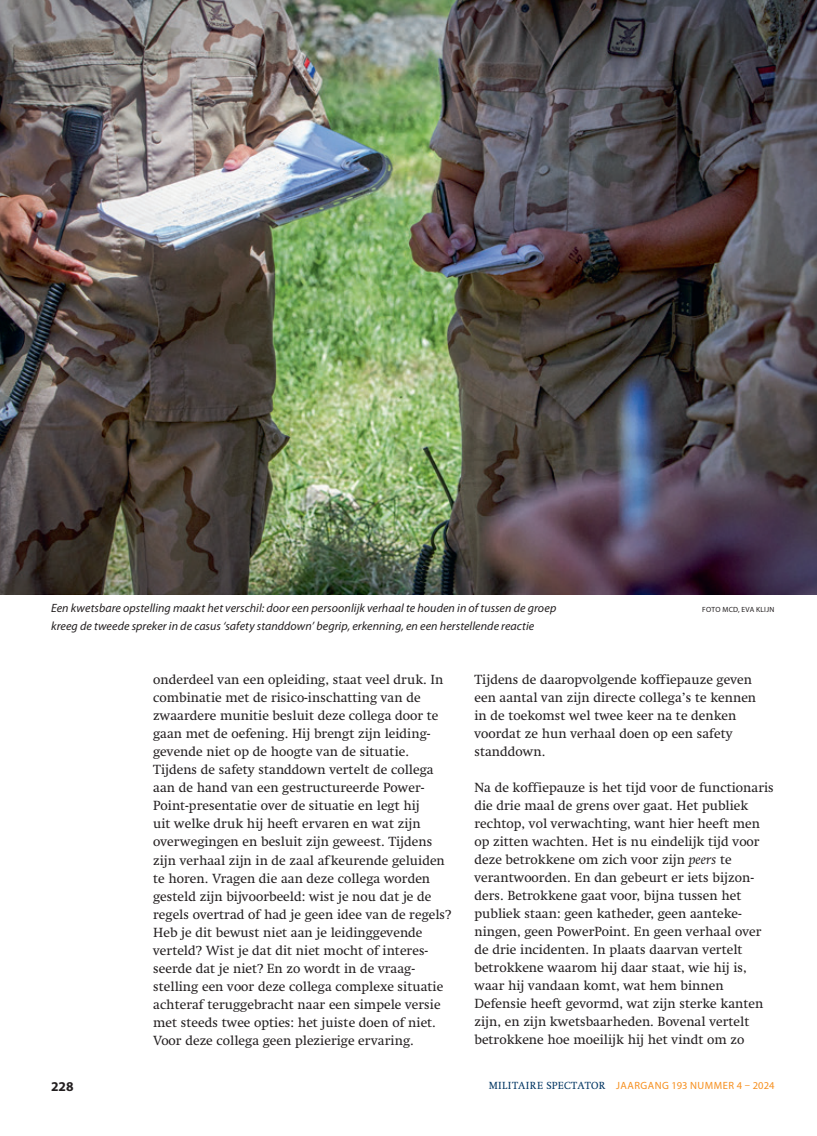
<style>
.page{position:relative;width:817px;height:1136px;background:#fff}
.page>*{position:absolute;margin:0;border:0;box-sizing:border-box;transform-origin:0 0}
.t1{font:13.5px/18px "Swift LT Std";color:#231f20}
.t2{font:700 13.5px "Myriad Pro";color:#231f20}
.t3{font:italic 12px "Myriad Pro";letter-spacing:.005em;color:#231f20}
.t4{font:10.5px "Myriad Pro";letter-spacing:.045em;color:#f68f1e}
.t5{font:7.5px "Myriad Pro";letter-spacing:.035em;color:#231f20}
.s1{font-style:italic}
.s2{font-family:"Swift LT Std";color:#003562}
</style>
<div class="page">
<img style="left:0;top:0;width:816px;height:594px">
<p class="t3" style="left:51px;top:601px;width:506px">Een kwetsbare opstelling maakt het verschil: door een persoonlijk verhaal te houden in of tussen de groep</p>
<p class="t5" style="left:702px;top:605px;width:73px">FOTO MCD, EVA KLIJN</p>
<p class="t3" style="left:51px;top:619px;width:484px">kreeg de tweede spreker in de casus ‘safety standdown’ begrip, erkenning, en een herstellende reactie</p>
<p class="t1" style="left:153px;top:671px;width:300px">onderdeel van een opleiding, staat veel druk. In combinatie met de risico-inschatting van de zwaardere munitie besluit deze collega door te gaan met de oefening. Hij brengt zijn leiding&shy;gevende niet op de hoogte van de situatie.<br>Tijdens de safety standdown vertelt de collega aan de hand van een gestructureerde Power-Point-presentatie over de situatie en legt hij<br>uit welke druk hij heeft ervaren en wat zijn overwegingen en besluit zijn geweest. Tijdens zijn verhaal zijn in de zaal afkeurende geluiden te horen. Vragen die aan deze collega worden gesteld zijn bijvoorbeeld: wist je nou dat je de regels overtrad of had je geen idee van de regels?<br>Heb je dit bewust niet aan je leidinggevende verteld? Wist je dat dit niet mocht of interes&shy;seerde dat je niet? En zo wordt in de vraag&shy;stelling een voor deze collega complexe situatie achteraf teruggebracht naar een simpele versie met steeds twee opties: het juiste doen of niet.<br>Voor deze collega geen plezierige ervaring.</p>
<p class="t1" style="left:474px;top:671px;width:283px">Tijdens de daaropvolgende koffiepauze geven een aantal van zijn directe collega’s te kennen in de toekomst wel twee keer na te denken voordat ze hun verhaal doen op een safety standdown.</p>
<p class="t1" style="left:474px;top:779px;width:301px">Na de koffiepauze is het tijd voor de functionaris die drie maal de grens over gaat. Het publiek rechtop, vol verwachting, want hier heeft men op zitten wachten. Het is nu eindelijk tijd voor deze betrokkene om zich voor zijn <span class="s1">peers</span> te verantwoorden. En dan gebeurt er iets bijzon&shy;ders. Betrokkene gaat voor, bijna tussen het publiek staan: geen katheder, geen aanteke&shy;ningen, geen PowerPoint. En geen verhaal over de drie incidenten. In plaats daarvan vertelt betrokkene waarom hij daar staat, wie hij is, waar hij vandaan komt, wat hem binnen Defensie heeft gevormd, wat zijn sterke kanten zijn, en zijn kwetsbaarheden. Bovenal vertelt betrokkene hoe moeilijk hij het vindt om zo</p>
<p class="t2" style="left:51px;top:1077px;width:24px">228</p>
<p class="t4" style="left:488px;top:1078px;width:287px"><span class="s2">MILITAIRE SPECTATOR</span> JAARGANG 193 NUMMER 4 – 2024</p>
</div>
